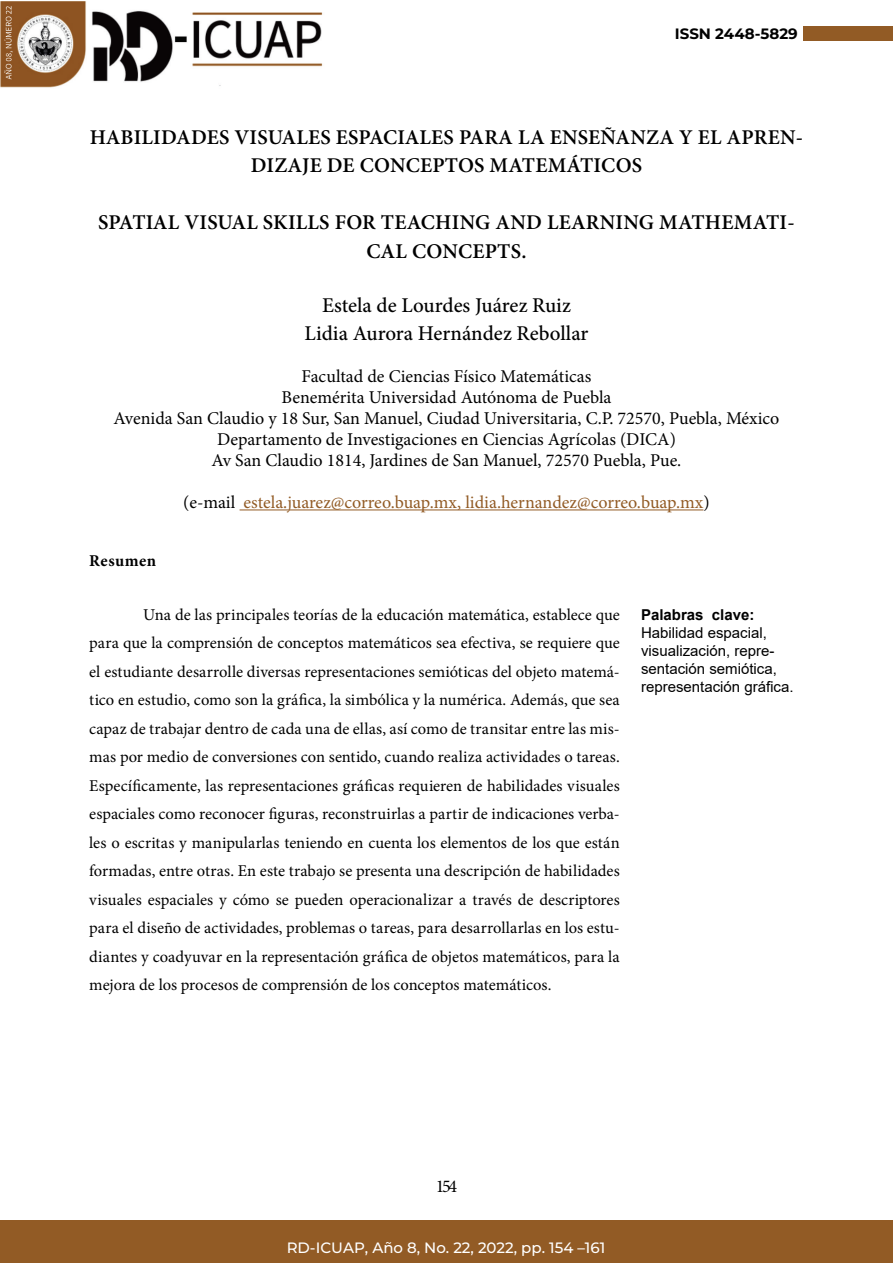
<style>
.page{position:relative;width:893px;height:1263px;background:#fff}
.page>*{position:absolute;margin:0;border:0;box-sizing:border-box;transform-origin:0 0}
.t1{font:600 21px/28.5px "Minion Pro";letter-spacing:.01em;color:#000;text-align:center}
.t2{font:500 21px/28.5px "Minion Pro";color:#000;text-align:center}
.t3{font:18px/21px "Minion Pro";color:#000;text-align:center}
.t4{font:18px "Minion Pro";color:#925b25}
.t5{font:16.5px/28.5px "Minion Pro";color:#000;text-align:justify}
.t6{font:700 16.5px "Minion Pro";letter-spacing:.025em;color:#000}
.t7{font:15px/18px "Arial";color:#000}
.t8{font:500 15px "Montserrat";color:#fff}
.t9{font:700 15px "Arial";color:#000}
.t10{font:700 15px "Montserrat";color:#000}
.s1{color:#000}
</style>
<div class="page">
<img style="left:1px;top:2px;width:322px;height:86px">
<div style="left:804px;top:26px;width:89px;height:14px;background:#925b25"></div>
<div style="left:0;top:1220px;width:893px;height:43px;background:#925b25"></div>
<hr style="left:240px;top:509px;width:463px;height:1px;background:#925b25">
<p class="t10" style="left:675px;top:23px;width:124px">ISSN 2448-5829</p>
<p class="t1" style="left:90px;top:123px;width:715px">HABILIDADES VISUALES ESPACIALES PARA LA ENSEÑANZA Y EL APREN-<br>DIZAJE DE CONCEPTOS MATEMÁTICOS</p>
<p class="t1" style="left:98px;top:208px;width:698px">SPATIAL VISUAL SKILLS FOR TEACHING AND LEARNING MATHEMATI-<br>CAL CONCEPTS.</p>
<p class="t2" style="left:304px;top:291px;width:285px">Estela de Lourdes Juárez Ruiz<br>Lidia Aurora Hernández Rebollar</p>
<p class="t3" style="left:114px;top:366px;width:667px">Facultad de Ciencias Físico Matemáticas<br>Benemérita Universidad Autónoma de Puebla<br>Avenida San Claudio y 18 Sur, San Manuel, Ciudad Universitaria, C.P. 72570, Puebla, México Departamento de Investigaciones en Ciencias Agrícolas (DICA)<br>Av San Claudio 1814, Jardines de San Manuel, 72570 Puebla, Pue.</p>
<p class="t4" style="left:183px;top:490px;width:528px"><span class="s1">(e-mail</span> estela.juarez@correo.buap.mx, lidia.hernandez@correo.buap.mx<span class="s1">)</span></p>
<p class="t6" style="left:89px;top:549px;width:68px">Resumen</p>
<p class="t5" style="left:89px;top:600px;width:532px;text-indent:54px">Una de las principales teorías de la educación matemática, establece que para que la comprensión de conceptos matemáticos sea efectiva, se requiere que el estudiante desarrolle diversas representaciones semióticas del objeto matemá&shy;tico en estudio, como son la gráfica, la simbólica y la numérica. Además, que sea capaz de trabajar dentro de cada una de ellas, así como de transitar entre las mis&shy;mas por medio de conversiones con sentido, cuando realiza actividades o tareas.<br>Específicamente, las representaciones gráficas requieren de habilidades visuales espaciales como reconocer figuras, reconstruirlas a partir de indicaciones verba&shy;les o escritas y manipularlas teniendo en cuenta los elementos de los que están formadas, entre otras. En este trabajo se presenta una descripción de habilidades visuales espaciales y cómo se pueden operacionalizar a través de descriptores para el diseño de actividades, problemas o tareas, para desarrollarlas en los estu&shy;diantes y coadyuvar en la representación gráfica de objetos matemáticos, para la mejora de los procesos de comprensión de los conceptos matemáticos.</p>
<p class="t9" style="left:641px;top:604px;width:115px">Palabras clave:</p>
<p class="t7" style="left:641px;top:624px;width:154px">Habilidad espacial, visualización, repre&shy;sentación semiótica, representación gráfica.</p>
<p class="t3" style="left:436px;top:1176px;width:23px">154</p>
<p class="t8" style="left:287px;top:1237px;width:320px">RD-ICUAP, Año 8, No. 22, 2022, pp. 154 –161</p>
</div>
